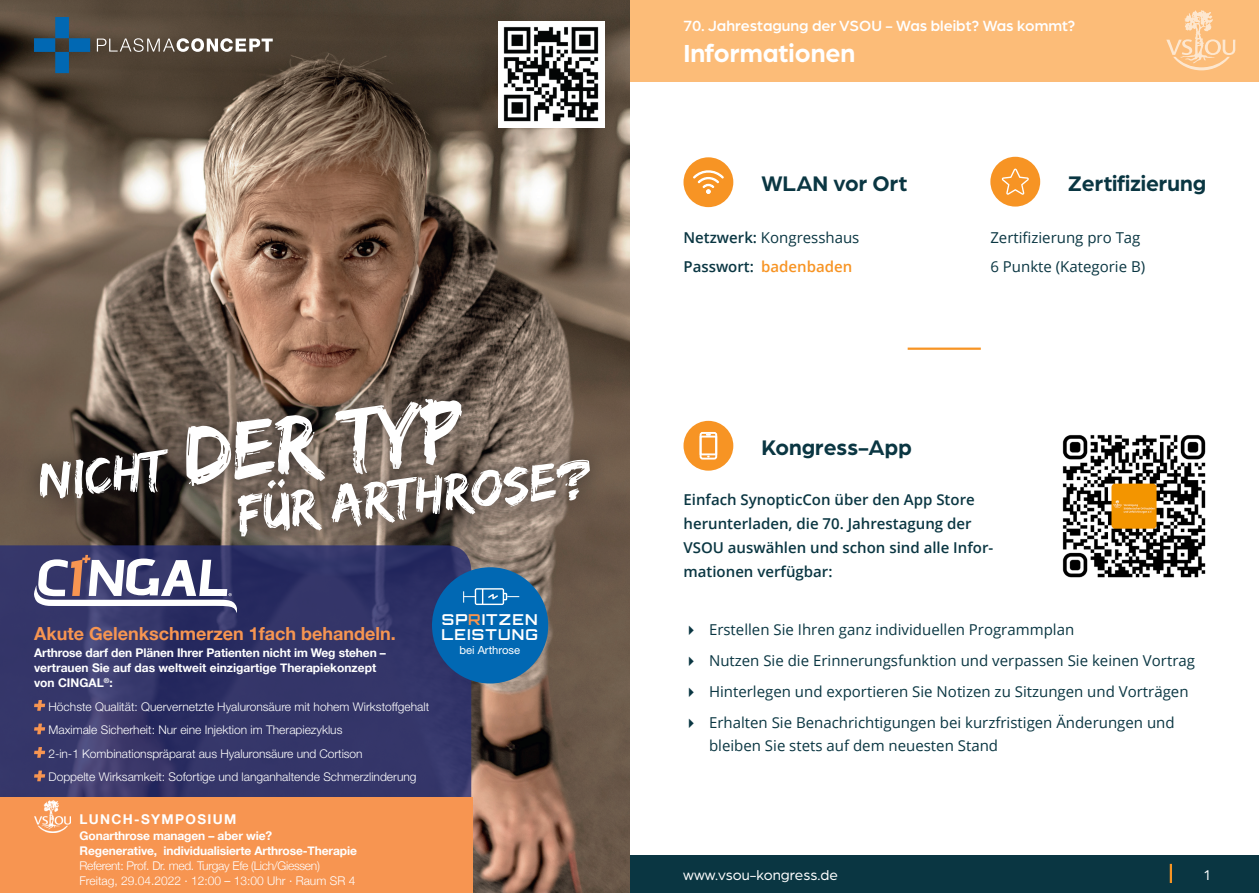
<style>
.page{position:relative;width:1259px;height:893px;background:#fff}
.page>*{position:absolute;margin:0;border:0;box-sizing:border-box;transform-origin:0 0}
.t1{font:86.25px "Edo SZ";color:#fff}
.t2{font:54px "Edo SZ";color:#fff}
.t3{font:700 26.25px "Arboria";color:#fff}
.t4{font:700 22.5px "Arboria";color:#0a3642}
.t5{font:700 18px "Helvetica Neue";color:#f79551}
.t6{font:500 15.75px "Arboria";color:#fff}
.t7{font:15px/31px "Open Sans";color:#0a3642}
.t8{font:600 15px/24px "Open Sans";color:#0a3642}
.t9{font:15px "Arboria";color:#fff}
.t10{font:700 15px/15px "Orbitron";letter-spacing:.08em;color:#fff}
.t11{font:700 13.5px "Helvetica Neue";letter-spacing:.1em;color:#fff}
.t12{font:300 12px/23.5px "Helvetica Neue LT Std";color:#fff}
.t13{font:700 12px/15px "Helvetica Neue";letter-spacing:-.01em;color:#fff}
.t14{font:300 12px/15px "Helvetica Neue";letter-spacing:-.025em;color:#fff}
.t15{font:11.25px "Helvetica Neue LT Std";color:#fff}
.s1{font-size:54px}
.s2{color:#f79551}
.s3{font-weight:400}
.s4{color:#f79424}
</style>
<div class="page">
<div style="left:0;top:855px;width:1259px;height:38px;background:#0a3642"></div>
<hr style="left:1169px;top:864px;width:3px;height:19px;background:#f79424">
<div style="left:0;top:0;width:1259px;height:82px;background:#fcbc78"></div>
<svg style="left:1166px;top:10px;width:69px;height:60px"></svg>
<img style="left:0;top:0;width:629px;height:893px">
<div style="left:20px;top:380px;width:461px;height:137px;background:#231f20;opacity:.75"></div>
<div style="left:219px;top:440px;width:390px;height:115px;background:#231f20;opacity:.75"></div>
<svg style="left:0;top:545px;width:471px;height:252px;background:#333468"></svg>
<svg style="left:34px;top:555px;width:203px;height:58px"></svg>
<div style="left:432px;top:567px;width:116px;height:116px;background:#0168b3;border-radius:50%"></div>
<svg style="left:463px;top:588px;width:56px;height:17px"></svg>
<svg style="left:34px;top:700px;width:11px;height:11px"></svg>
<svg style="left:34px;top:727px;width:11px;height:4px"></svg>
<svg style="left:37px;top:724px;width:5px;height:10px"></svg>
<svg style="left:34px;top:747px;width:11px;height:11px"></svg>
<svg style="left:34px;top:774px;width:11px;height:4px"></svg>
<svg style="left:37px;top:771px;width:5px;height:10px"></svg>
<div style="left:0;top:797px;width:472px;height:96px;background:#f79551"></div>
<svg style="left:97px;top:38px;width:176px;height:14px;background:#8f867d"></svg>
<svg style="left:34px;top:17px;width:56px;height:56px;background:#365366"></svg>
<img style="left:34px;top:800px;width:36px;height:32px">
<img style="left:498px;top:21px;width:106px;height:107px">
<img style="left:1062px;top:435px;width:144px;height:143px">
<div style="left:683px;top:157px;width:50px;height:50px;background:#f79424;border-radius:50%"></div>
<svg style="left:693px;top:170px;width:31px;height:24px"></svg>
<div style="left:990px;top:157px;width:50px;height:50px;background:#f79424;border-radius:50%"></div>
<div style="left:683px;top:421px;width:50px;height:50px;background:#f79424;border-radius:50%"></div>
<svg style="left:699px;top:432px;width:18px;height:28px"></svg>
<hr style="left:907px;top:348px;width:74px;height:2px;background:#f79424">
<svg style="left:1001px;top:169px;width:28px;height:26px"></svg>
<h1 class="t1" style="left:32px;top:421px;width:430px;rotate:-6deg"><span class="s1">Nicht</span> der Typ</h1>
<h2 class="t2" style="left:234px;top:483px;width:358px;rotate:-6deg">für Arthrose?</h2>
<p class="t5" style="left:34px;top:619px;width:363px">Akute Gelenkschmerzen 1fach behandeln.</p>
<p class="t10" style="left:441px;top:612px;width:98px">SP<span class="s2">R</span>ITZEN<br>LEISTUNG</p>
<p class="t13" style="left:34px;top:645px;width:353px">Arthrose darf den Plänen Ihrer Patienten nicht im Weg stehen –</p>
<p class="t15" style="left:459px;top:643px;width:62px">bei Arthrose</p>
<p class="t13" style="left:34px;top:660px;width:344px">vertrauen Sie auf das weltweit einzigartige Therapiekonzept von CINGAL<sup>®</sup>:</p>
<p class="t12" style="left:48px;top:694px;width:382px">Höchste Qualität: Quervernetzte Hyaluronsäure mit hohem Wirkstoffgehalt Maximale Sicherheit: Nur eine Injektion im Therapiezyklus<br>2-in-1 Kombinationspräparat aus Hyaluronsäure und Cortison<br>Doppelte Wirksamkeit: Sofortige und langanhaltende Schmerzlinderung</p>
<p class="t11" style="left:80px;top:808px;width:158px">LUNCH-SYMPOSIUM</p>
<p class="t13" style="left:80px;top:829px;width:279px">Gonarthrose managen – aber wie?<br>Regenerative, individualisierte Arthrose-Therapie</p>
<p class="t14" style="left:80px;top:858px;width:277px">Referent: Prof. Dr. med. Turgay Efe (Lich/Giessen)<br>Freitag, 29.04.2022 · 12:00 – 13:00 Uhr · Raum SR 4</p>
<p class="t6" style="left:683px;top:15px;width:394px">70. Jahrestagung der VSOU - Was bleibt? Was kommt?</p>
<h3 class="t3" style="left:683px;top:35px;width:173px">Informationen</h3>
<h3 class="t4" style="left:761px;top:168px;width:147px">WLAN vor Ort</h3>
<h3 class="t4" style="left:1068px;top:168px;width:139px">Zertifizierung</h3>
<p class="t8" style="left:683px;top:223px;width:177px;line-height:29.2px">Netzwerk: <span class="s3">Kongresshaus<br></span>Passwort: <span class="s4">badenbaden</span></p>
<p class="t7" style="left:990px;top:222px;width:156px;line-height:29.2px">Zertifizierung pro Tag<br>6 Punkte (Kategorie B)</p>
<h3 class="t4" style="left:761px;top:432px;width:152px">Kongress-App</h3>
<p class="t8" style="left:683px;top:487px;width:311px">Einfach SynopticCon über den App Store herunterladen, die 70. Jahrestagung der VSOU auswählen und schon sind alle Infor&shy;mationen verfügbar:</p>
<p class="t7" style="left:709px;top:614px;width:487px">Erstellen Sie Ihren ganz individuellen Programmplan<br>Nutzen Sie die Erinnerungsfunktion und verpassen Sie keinen Vortrag Hinterlegen und exportieren Sie Notizen zu Sitzungen und Vorträgen Erhalten Sie Benachrichtigungen bei kurzfristigen Änderungen und</p>
<p class="t7" style="left:709px;top:729px;width:290px">bleiben Sie stets auf dem neuesten Stand</p>
<p class="t9" style="left:683px;top:865px;width:156px">www.vsou-kongress.de</p>
<p class="t9" style="left:1203px;top:865px;width:8px">1</p>
</div>
